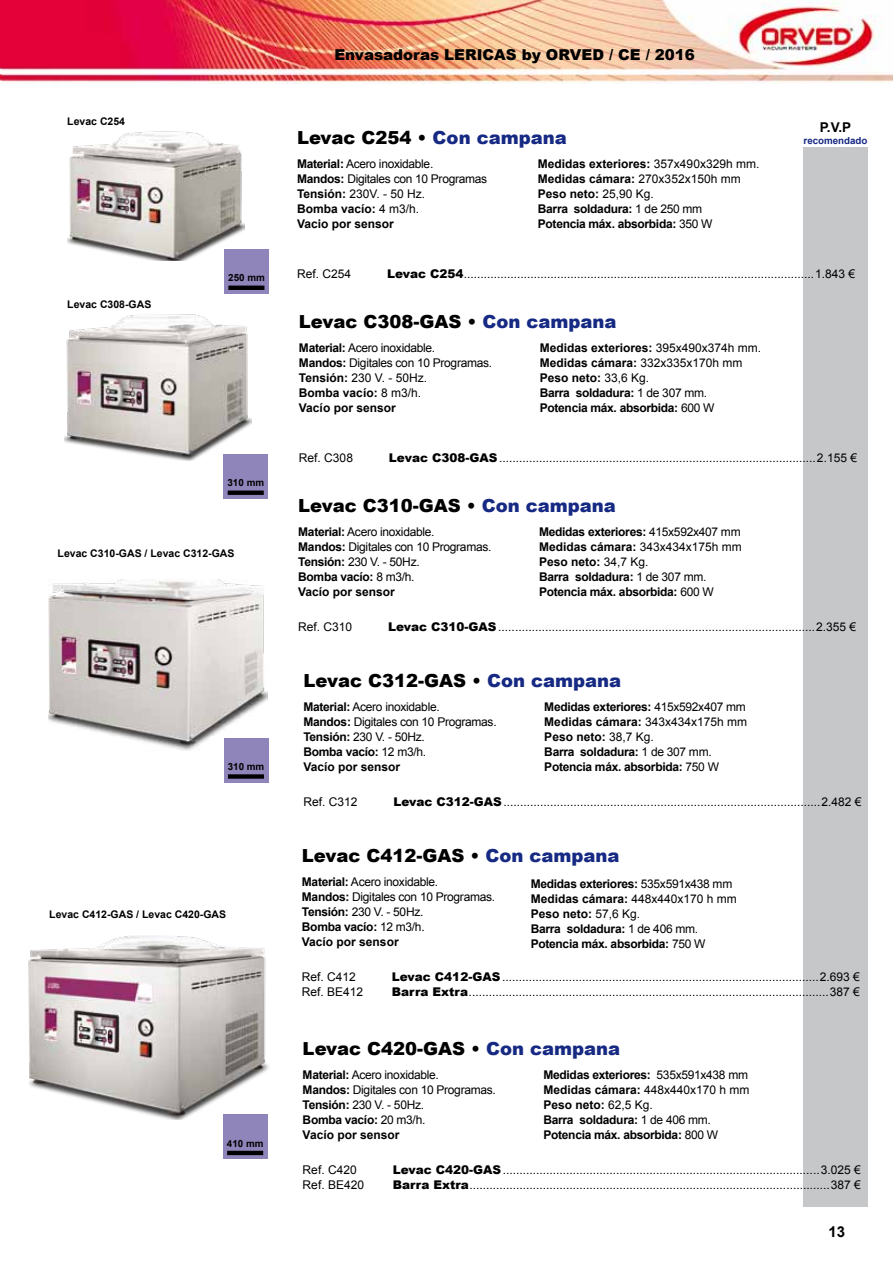
<style>
.page{position:relative;width:893px;height:1263px;background:#fff}
.page>*{position:absolute;margin:0;border:0;box-sizing:border-box;transform-origin:0 0}
.t1{font:900 18px "Arial";color:#000}
.t2{font:900 15px "Arial";color:#000}
.t3{font:700 15px "Arial";color:#000}
.t4{font:700 13.5px "Arial";color:#000}
.t5{font:12px/15px "Arial";letter-spacing:-.025em;color:#000}
.t6{font:700 12px/15px "Arial";letter-spacing:-.025em;color:#000}
.t7{font:700 12px/15px "Arial";color:#000}
.t8{font:12px "Arial";color:#000}
.t9{font:700 10.5px "Arial";color:#000}
.t10{font:700 9.9px "Arial";color:#000}
.t11{font:700 9.75px "Arial";color:#162983}
.s1{color:#162983}
.s2{font-weight:700}
.s3{font-weight:400}
.s4{font-weight:900}
</style>
<div class="page">
<div style="left:803px;top:147px;width:64px;height:1059px;background:#c6c7c8"></div>
<img style="left:0;top:0;width:893px;height:83px">
<img style="left:28px;top:935px;width:242px;height:184px">
<img style="left:67px;top:131px;width:177px;height:129px">
<img style="left:64px;top:314px;width:188px;height:146px">
<div style="left:224px;top:454px;width:44px;height:45px;background:#9085ba"></div>
<div style="left:228px;top:490px;width:36px;height:5px;background:#000"></div>
<img style="left:49px;top:579px;width:219px;height:171px">
<div style="left:224px;top:738px;width:44px;height:44px;background:#9085ba"></div>
<div style="left:228px;top:774px;width:36px;height:5px;background:#000"></div>
<div style="left:224px;top:249px;width:45px;height:45px;background:#9085ba"></div>
<hr style="left:228px;top:286px;width:36px;height:4px;background:#000">
<div style="left:223px;top:1114px;width:45px;height:45px;background:#9085ba"></div>
<hr style="left:227px;top:1151px;width:36px;height:4px;background:#000">
<p class="t9" style="left:67px;top:114px;width:59px">Levac C254</p>
<p class="t9" style="left:67px;top:297px;width:86px">Levac C308-GAS</p>
<p class="t10" style="left:228px;top:271px;width:38px">250 mm</p>
<p class="t10" style="left:227px;top:476px;width:38px">310 mm</p>
<p class="t9" style="left:58px;top:546px;width:178px">Levac C310-GAS / Levac C312-GAS</p>
<p class="t10" style="left:228px;top:760px;width:38px">310 mm</p>
<p class="t9" style="left:49px;top:907px;width:178px">Levac C412-GAS / Levac C420-GAS</p>
<p class="t10" style="left:227px;top:1136px;width:38px">410 mm</p>
<p class="t2" style="left:334px;top:43px;width:362px">Envasadoras LERICAS by ORVED / CE / 2016</p>
<h1 class="t1" style="left:297px;top:124px;width:271px">Levac C254 • <span class="s1">Con campana</span></h1>
<p class="t5" style="left:297px;top:157px;width:192px"><span class="s2">Material:</span> Acero inoxidable.<br><span class="s2">Mandos:</span> Digitales con 10 Programas<br><span class="s2">Tensión:</span> 230V. - 50 Hz.<br><span class="s2">Bomba vacío:</span> 4 m3/h.<br><span class="s2">Vacio por sensor</span></p>
<p class="t7" style="left:538px;top:157px;width:223px">Medidas exteriores: <span class="s3">357x490x329h mm.<br></span>Medidas cámara: <span class="s3">270x352x150h mm<br></span>Peso neto: <span class="s3">25,90 Kg.<br></span>Barra soldadura: <span class="s3">1 de 250 mm<br></span>Potencia máx. absorbida: <span class="s3">350 W</span></p>
<p class="t4" style="left:820px;top:119px;width:33px">P.V.P</p>
<p class="t11" style="left:803px;top:134px;width:65px">recomendado</p>
<p class="t5" style="left:297px;top:267px;width:56px">Ref. C254</p>
<p class="t5" style="left:387px;top:267px;width:469px"><span class="s4">Levac C254</span>.........................................................................................................1.843 €</p>
<h1 class="t1" style="left:299px;top:308px;width:319px">Levac C308-GAS • <span class="s1">Con campana</span></h1>
<p class="t5" style="left:299px;top:341px;width:195px"><span class="s2">Material:</span> Acero inoxidable.<br><span class="s2">Mandos:</span> Digitales con 10 Programas.<br><span class="s2">Tensión:</span> 230 V. - 50Hz.<br><span class="s2">Bomba vacío:</span> 8 m3/h.<br><span class="s2">Vacío por sensor</span></p>
<p class="t7" style="left:540px;top:341px;width:223px">Medidas exteriores: <span class="s3">395x490x374h mm.<br></span>Medidas cámara: <span class="s3">332x335x170h mm<br></span>Peso neto: <span class="s3">33,6 Kg.<br></span>Barra soldadura: <span class="s3">1 de 307 mm.<br></span>Potencia máx. absorbida: <span class="s3">600 W</span></p>
<p class="t5" style="left:299px;top:451px;width:56px">Ref. C308</p>
<p class="t5" style="left:389px;top:451px;width:470px"><span class="s4">Levac C308-GAS</span>...............................................................................................2.155 €</p>
<h1 class="t1" style="left:298px;top:492px;width:319px">Levac C310-GAS • <span class="s1">Con campana</span></h1>
<p class="t5" style="left:298px;top:525px;width:195px"><span class="s2">Material:</span> Acero inoxidable.<br><span class="s2">Mandos:</span> Digitales con 10 Programas.<br><span class="s2">Tensión:</span> 230 V. - 50Hz.<br><span class="s2">Bomba vacío:</span> 8 m3/h.<br><span class="s2">Vacío por sensor</span></p>
<p class="t6" style="left:539px;top:525px;width:204px">Medidas exteriores: <span class="s3">415x592x407 mm<br></span>Medidas cámara: <span class="s3">343x434x175h mm<br></span>Peso neto: <span class="s3">34,7 Kg.<br></span>Barra soldadura: <span class="s3">1 de 307 mm.<br></span>Potencia máx. absorbida: <span class="s3">600 W</span></p>
<p class="t5" style="left:298px;top:620px;width:56px">Ref. C310</p>
<p class="t5" style="left:388px;top:620px;width:470px"><span class="s4">Levac C310-GAS</span>...............................................................................................2.355 €</p>
<h1 class="t1" style="left:303px;top:667px;width:319px">Levac C312-GAS • <span class="s1">Con campana</span></h1>
<p class="t5" style="left:303px;top:700px;width:195px"><span class="s2">Material:</span> Acero inoxidable.<br><span class="s2">Mandos:</span> Digitales con 10 Programas.<br><span class="s2">Tensión:</span> 230 V. - 50Hz.<br><span class="s2">Bomba vacío:</span> 12 m3/h.<br><span class="s2">Vacío por sensor</span></p>
<p class="t6" style="left:544px;top:700px;width:204px">Medidas exteriores: <span class="s3">415x592x407 mm<br></span>Medidas cámara: <span class="s3">343x434x175h mm<br></span>Peso neto: <span class="s3">38,7 Kg.<br></span>Barra soldadura: <span class="s3">1 de 307 mm.<br></span>Potencia máx. absorbida: <span class="s3">750 W</span></p>
<p class="t5" style="left:303px;top:795px;width:56px">Ref. C312</p>
<p class="t5" style="left:393px;top:795px;width:470px"><span class="s4">Levac C312-GAS</span>...............................................................................................2.482 €</p>
<h1 class="t1" style="left:302px;top:842px;width:319px">Levac C412-GAS • <span class="s1">Con campana</span></h1>
<p class="t5" style="left:302px;top:875px;width:195px"><span class="s2">Material:</span> Acero inoxidable.<br><span class="s2">Mandos:</span> Digitales con 10 Programas.<br><span class="s2">Tensión:</span> 230 V. - 50Hz.<br><span class="s2">Bomba vacío:</span> 12 m3/h.<br><span class="s2">Vacío por sensor</span></p>
<p class="t6" style="left:531px;top:876px;width:208px">Medidas exteriores: <span class="s3">535x591x438 mm<br></span>Medidas cámara: <span class="s3">448x440x170 h mm<br></span>Peso neto: <span class="s3">57,6 Kg.<br></span>Barra soldadura: <span class="s3">1 de 406 mm.<br></span>Potencia máx. absorbida: <span class="s3">750 W</span></p>
<p class="t5" style="left:302px;top:970px;width:56px">Ref. C412</p>
<p class="t5" style="left:392px;top:970px;width:470px"><span class="s4">Levac C412-GAS</span>...............................................................................................2.693 €</p>
<p class="t8" style="left:302px;top:984px;width:63px">Ref. BE412</p>
<p class="t5" style="left:392px;top:985px;width:470px"><span class="s4">Barra Extra</span>............................................................................................................387 €</p>
<h1 class="t1" style="left:303px;top:1035px;width:319px">Levac C420-GAS • <span class="s1">Con campana</span></h1>
<p class="t5" style="left:303px;top:1068px;width:195px"><span class="s2">Material:</span> Acero inoxidable.<br><span class="s2">Mandos:</span> Digitales con 10 Programas.<br><span class="s2">Tensión:</span> 230 V. - 50Hz.<br><span class="s2">Bomba vacío:</span> 20 m3/h.<br><span class="s2">Vacío por sensor</span></p>
<p class="t6" style="left:543px;top:1068px;width:208px">Medidas exteriores: <span class="s3">535x591x438 mm<br></span>Medidas cámara: <span class="s3">448x440x170 h mm<br></span>Peso neto: <span class="s3">62,5 Kg.<br></span>Barra soldadura: <span class="s3">1 de 406 mm.<br></span>Potencia máx. absorbida: <span class="s3">800 W</span></p>
<p class="t5" style="left:303px;top:1163px;width:56px">Ref. C420</p>
<p class="t5" style="left:393px;top:1163px;width:470px"><span class="s4">Levac C420-GAS</span>...............................................................................................3.025 €</p>
<p class="t8" style="left:303px;top:1177px;width:63px">Ref. BE420</p>
<p class="t5" style="left:393px;top:1178px;width:470px"><span class="s4">Barra Extra</span>............................................................................................................387 €</p>
<p class="t3" style="left:828px;top:1221px;width:18px">13</p>
</div>
